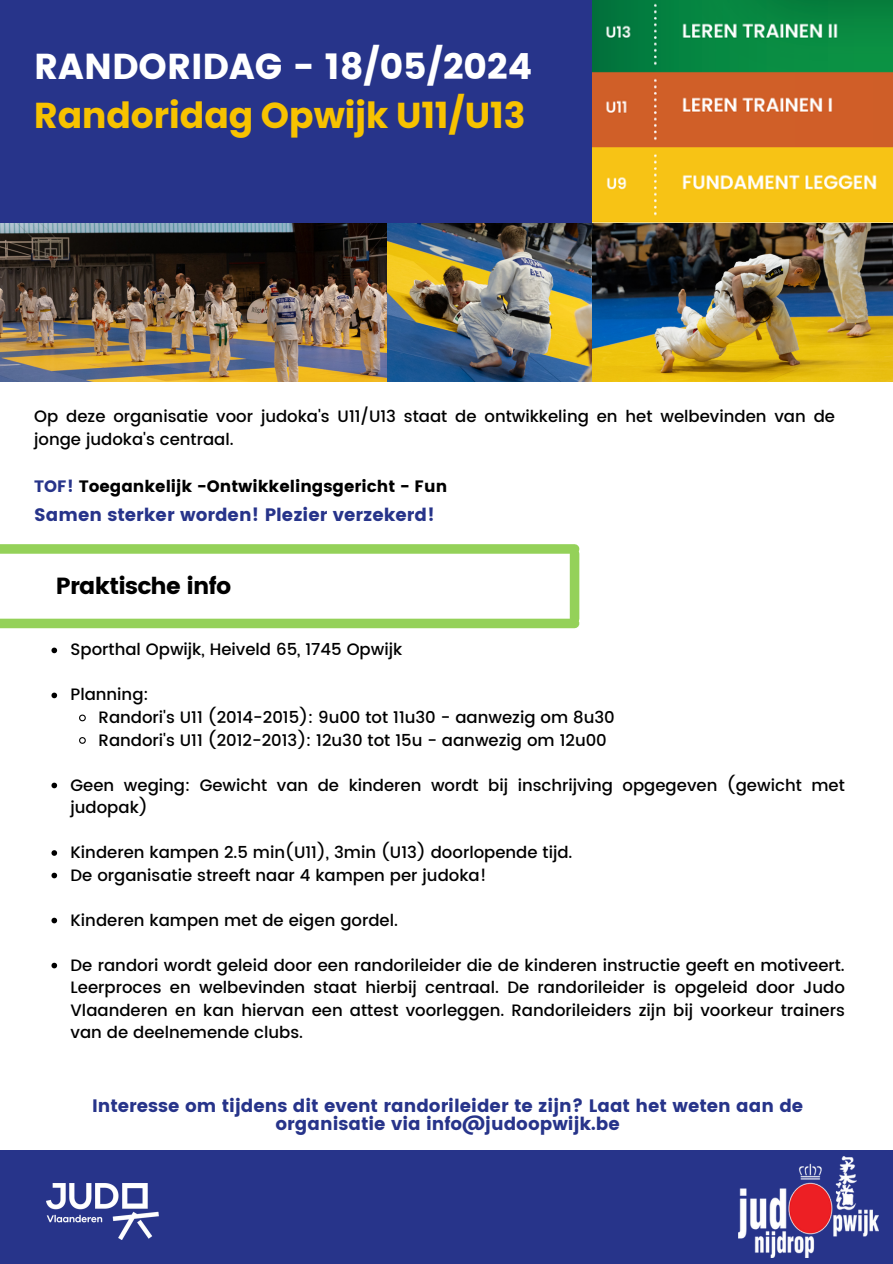
<style>
.page{position:relative;width:893px;height:1264px;background:#fff}
.page>*{position:absolute;margin:0;border:0;box-sizing:border-box;transform-origin:0 0}
.t1{font:700 36px "Poppins";color:#f7c200}
.t2{font:36px "Poppins";color:#fff}
.t3{font:23.25px "Poppins";letter-spacing:-.03em;color:#000}
.t4{font:18px/18px "Poppins";color:#27348a;text-align:center}
.t5{font:500 16.5px/22.5px "Poppins";color:#000}
.t6{font:16.5px "Poppins";color:#000}
.s1{color:#27348a}
</style>
<div class="page">
<div style="left:0;top:0;width:892px;height:227px;background:#27348a"></div>
<div style="left:0;top:544px;width:574px;height:9px;background:#94d159"></div>
<div style="left:0;top:618px;width:574px;height:10px;background:#94d159"></div>
<div style="left:569px;top:553px;width:10px;height:66px;background:#94d159"></div>
<svg style="left:51px;top:647px;width:6px;height:6px"></svg>
<svg style="left:51px;top:692px;width:6px;height:6px"></svg>
<svg style="left:79px;top:714px;width:7px;height:8px"></svg>
<svg style="left:79px;top:737px;width:7px;height:7px"></svg>
<svg style="left:51px;top:782px;width:6px;height:6px"></svg>
<svg style="left:51px;top:850px;width:6px;height:5px"></svg>
<svg style="left:51px;top:872px;width:6px;height:6px"></svg>
<svg style="left:51px;top:917px;width:6px;height:6px"></svg>
<svg style="left:51px;top:962px;width:6px;height:6px"></svg>
<div style="left:0;top:1150px;width:892px;height:113px;background:#27348a"></div>
<img style="left:46px;top:1183px;width:113px;height:56px">
<img style="left:387px;top:223px;width:505px;height:159px">
<img style="left:0;top:223px;width:387px;height:159px">
<img style="left:592px;top:0;width:300px;height:223px">
<img style="left:738px;top:1156px;width:140px;height:100px">
<p class="t2" style="left:34px;top:46px;width:499px">RANDORIDAG - 18/05/2024</p>
<p class="t1" style="left:34px;top:90px;width:493px">Randoridag Opwijk U11/U13</p>
<p class="t5" style="left:34px;top:405px;width:802px">Op deze organisatie voor judoka's U11/U13 staat de ontwikkeling en het welbevinden van de jonge judoka's centraal.</p>
<p class="t6" style="left:34px;top:476px;width:414px"><span class="s1">TOF!</span> Toegankelijk -Ontwikkelingsgericht - Fun</p>
<p class="t4" style="left:34px;top:506px;width:402px">Samen sterker worden! Plezier verzekerd!</p>
<p class="t3" style="left:56px;top:573px;width:177px">Praktische info</p>
<p class="t5" style="left:70px;top:638px;width:333px">Sporthal Opwijk, Heiveld 65, 1745 Opwijk</p>
<p class="t5" style="left:70px;top:683px;width:80px">Planning:</p>
<p class="t5" style="left:99px;top:706px;width:517px">Randori's U11 (2014-2015): 9u00 tot 11u30 - aanwezig om 8u30</p>
<p class="t5" style="left:99px;top:728px;width:509px">Randori's U11 (2012-2013): 12u30 tot 15u - aanwezig om 12u00</p>
<p class="t5" style="left:70px;top:773px;width:775px">Geen weging: Gewicht van de kinderen wordt bij inschrijving opgegeven (gewicht met judopak)</p>
<p class="t5" style="left:70px;top:841px;width:503px">Kinderen kampen 2.5 min(U11), 3min (U13) doorlopende tijd.</p>
<p class="t5" style="left:70px;top:863px;width:417px">De organisatie streeft naar 4 kampen per judoka!</p>
<p class="t5" style="left:70px;top:908px;width:329px">Kinderen kampen met de eigen gordel.</p>
<p class="t5" style="left:70px;top:953px;width:775px;text-align:justify">De randori wordt geleid door een randorileider die de kinderen instructie geeft en motiveert.<br>Leerproces en welbevinden staat hierbij centraal. De randorileider is opgeleid door Judo Vlaanderen en kan hiervan een attest voorleggen. Randorileiders zijn bij voorkeur trainers van de deelnemende clubs.</p>
<p class="t4" style="left:92px;top:1096px;width:712px">Interesse om tijdens dit event randorileider te zijn? Laat het weten aan de organisatie via info@judoopwijk.be</p>
</div>
